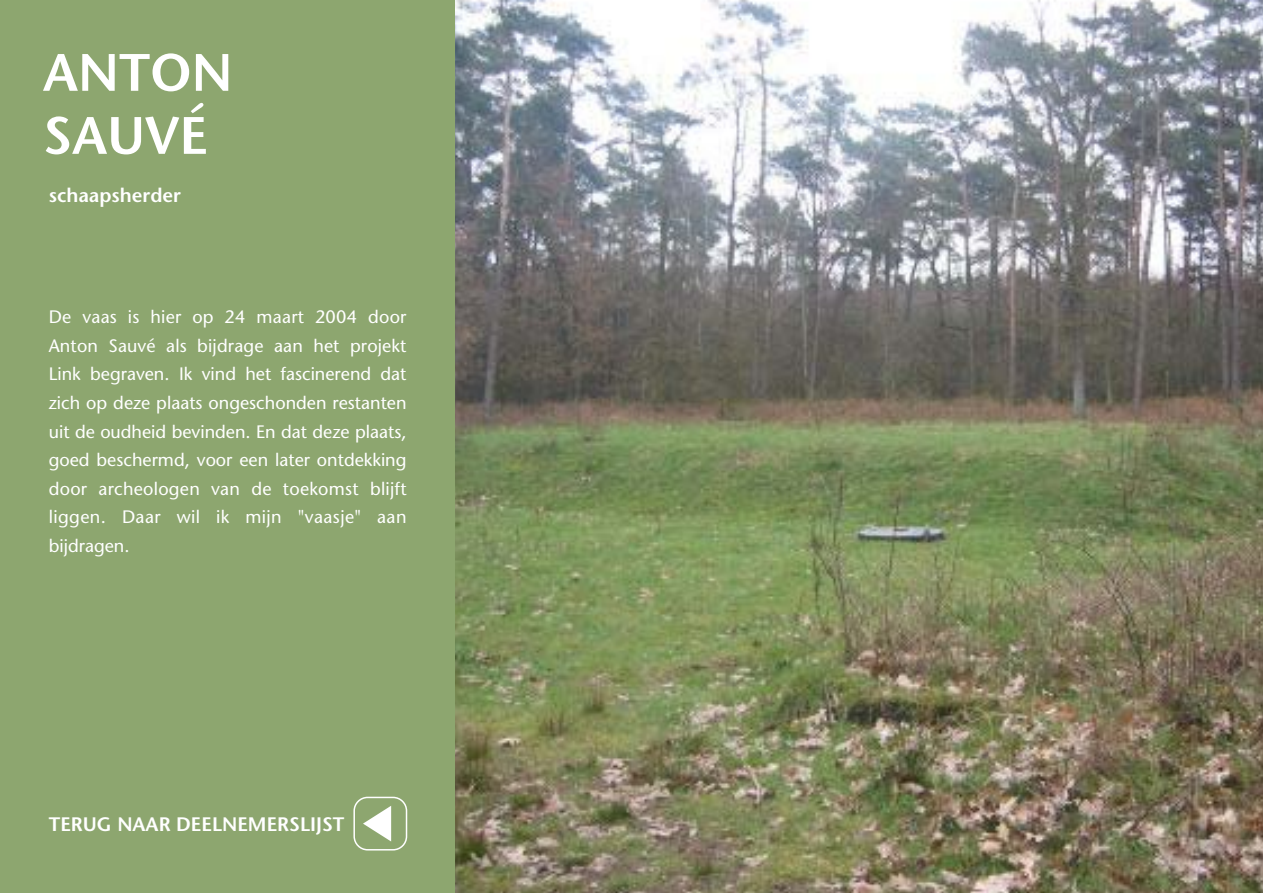
<style>
.page{position:relative;width:1263px;height:893px;background:#fff}
.page>*{position:absolute;margin:0;border:0;box-sizing:border-box;transform-origin:0 0}
.t1{font:600 52.5px/63px "Stone Sans";color:#fff}
.t2{font:600 19.5px "Stone Sans";color:#fff}
.t3{font:18px/28.5px "Stone Sans";letter-spacing:.02em;color:#fff;text-align:justify}
</style>
<div class="page">
<img style="left:455px;top:0;width:808px;height:892px">
<div style="left:0;top:0;width:455px;height:892px;background:#8da66f"></div>
<div style="left:353px;top:796px;width:54px;height:54px;background:#8da66f;border:2px solid #fff;border-radius:13px"></div>
<svg style="left:363px;top:806px;width:28px;height:35px"></svg>
<h1 class="t1" style="left:43px;top:47px;width:191px">ANTON<br>SAUVÉ</h1>
<p class="t2" style="left:49px;top:188px;width:134px">schaapsherder</p>
<p class="t3" style="left:49px;top:305px;width:359px">De vaas is hier op 24 maart 2004 door Anton Sauvé als bijdrage aan het projekt Link begraven. Ik vind het fascinerend dat zich op deze plaats ongeschonden restanten uit de oudheid bevinden. En dat deze plaats, goed beschermd, voor een later ontdekking door archeologen van de toekomst blijft liggen. Daar wil ik mijn "vaasje" aan bijdragen.</p>
<p class="t2" style="left:49px;top:817px;width:297px">TERUG NAAR DEELNEMERSLIJST</p>
</div>
